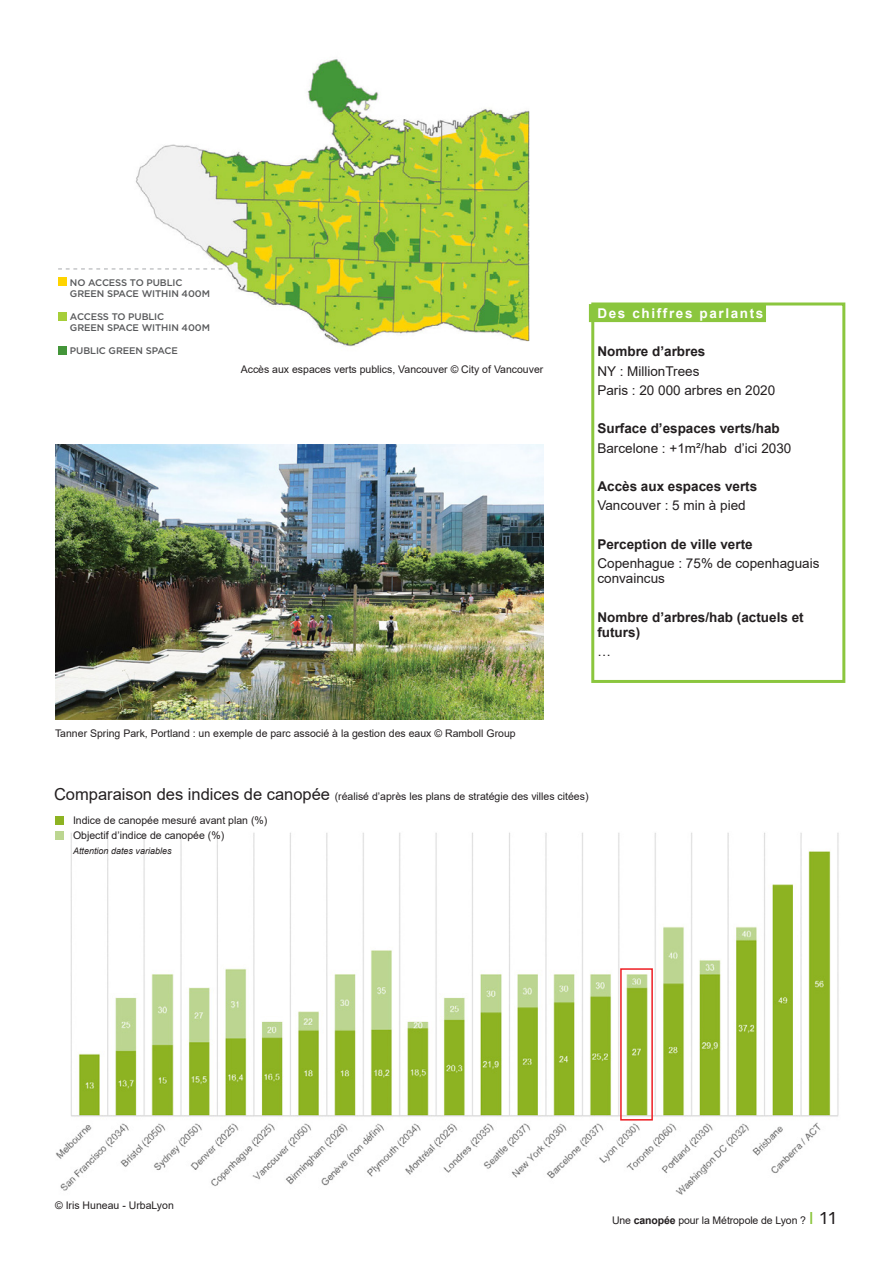
<style>
.page{position:relative;width:893px;height:1263px;background:#fff}
.page>*{position:absolute;margin:0;border:0;box-sizing:border-box;transform-origin:0 0}
.t1{font:13.5px/19.2px "Arial";color:#231f20}
.t2{font:700 13.5px/15px "Arial";color:#231f20}
.t3{font:700 13.5px "Arial";letter-spacing:.12em;color:#fff}
.t4{font:10.5px/15px "Arial";color:#231f20}
.t5{font:500 9.6px/11.4px "Gotham HTF";letter-spacing:-.01em;color:#58595b}
.t6{font:italic 9px "Arial";color:#231f20}
.s1{font-size:16.5px}
.s2{font-weight:700}
.s3{font-size:18px;color:#8bc63e}
.s4{font-size:18px}
</style>
<div class="page">
<div style="left:591px;top:302px;width:254px;height:381px;border:3px solid #8bc63e"></div>
<img style="left:73px;top:59px;width:456px;height:288px">
<svg style="left:58px;top:268px;width:167px;height:1px"></svg>
<div style="left:58px;top:277px;width:9px;height:9px;background:#ffd400"></div>
<div style="left:58px;top:312px;width:9px;height:9px;background:#a6ce39"></div>
<div style="left:58px;top:346px;width:9px;height:9px;background:#439539"></div>
<img style="left:55px;top:824px;width:784px;height:371px">
<div style="left:55px;top:816px;width:9px;height:8px;background:#8db322"></div>
<div style="left:55px;top:831px;width:9px;height:9px;background:#bcd691"></div>
<div style="left:620px;top:968px;width:33px;height:152px;border:2px solid #ee1d23"></div>
<img style="left:55px;top:445px;width:488px;height:274px">
<div style="left:589px;top:304px;width:177px;height:18px;background:#8bc63e"></div>
<p class="t5" style="left:70px;top:276px;width:141px">NO ACCESS TO PUBLIC<br>GREEN SPACE WITHIN 400M</p>
<p class="t5" style="left:70px;top:311px;width:141px">ACCESS TO PUBLIC<br>GREEN SPACE WITHIN 400M</p>
<p class="t5" style="left:70px;top:345px;width:109px">PUBLIC GREEN SPACE</p>
<p class="t4" style="left:241px;top:362px;width:304px">Accès aux espaces verts publics, Vancouver © City of Vancouver</p>
<p class="t3" style="left:597px;top:304px;width:167px">Des chiffres parlants</p>
<p class="t2" style="left:597px;top:344px;width:110px">Nombre d’arbres</p>
<p class="t1" style="left:597px;top:361px;width:179px">NY : MillionTrees<br>Paris : 20 000 arbres en 2020</p>
<p class="t2" style="left:597px;top:421px;width:184px">Surface d’espaces verts/hab</p>
<p class="t1" style="left:597px;top:438px;width:195px">Barcelone : +1m²/hab d’ici 2030</p>
<p class="t2" style="left:597px;top:479px;width:161px">Accès aux espaces verts</p>
<p class="t1" style="left:597px;top:496px;width:150px">Vancouver : 5 min à pied</p>
<p class="t2" style="left:597px;top:537px;width:157px">Perception de ville verte</p>
<p class="t1" style="left:597px;top:556px;width:224px;line-height:15px">Copenhague : 75% de copenhaguais convaincus</p>
<p class="t2" style="left:597px;top:609px;width:208px">Nombre d’arbres/hab (actuels et futurs)</p>
<p class="t1" style="left:597px;top:641px;width:15px">…</p>
<p class="t4" style="left:55px;top:725px;width:462px">Tanner Spring Park, Portland : un exemple de parc associé à la gestion des eaux © Ramboll Group</p>
<p class="t4" style="left:54px;top:788px;width:536px"><span class="s1">Comparaison des indices de canopée</span> (réalisé d’après les plans de stratégie des villes citées)</p>
<p class="t4" style="left:73px;top:812px;width:196px">Indice de canopée mesuré avant plan (%)<br>Objectif d’indice de canopée (%)</p>
<p class="t6" style="left:73px;top:845px;width:100px">Attention dates variables</p>
<p class="t4" style="left:55px;top:1198px;width:120px">© Iris Huneau - UrbaLyon</p>
<p class="t4" style="left:612px;top:1212px;width:227px">Une <span class="s2">canopée</span> pour la Métropole de Lyon ? <span class="s3">I</span> <span class="s4">11</span></p>
</div>
